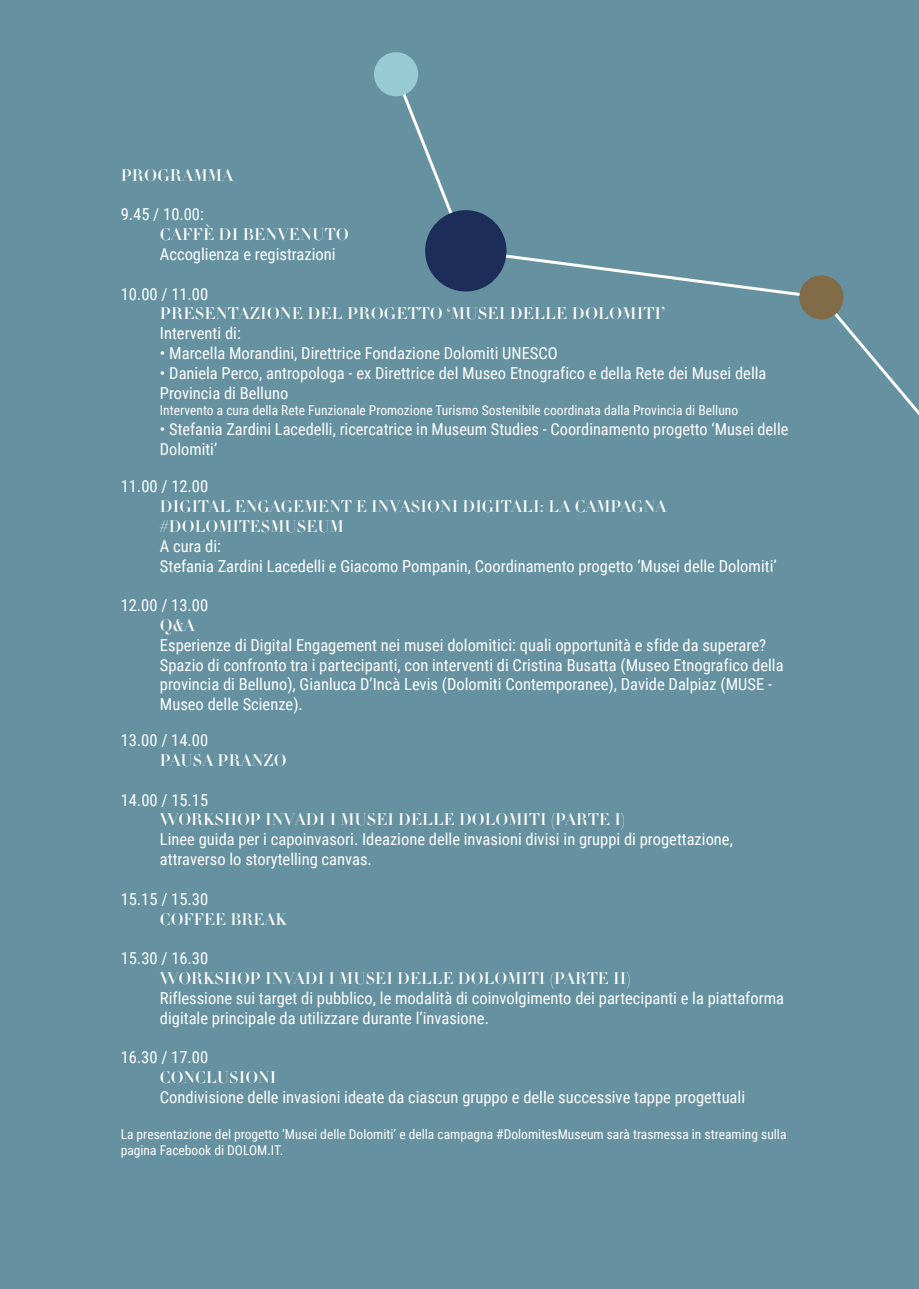
<style>
.page{position:relative;width:919px;height:1289px;background:#fff}
.page>*{position:absolute;margin:0;border:0;box-sizing:border-box;transform-origin:0 0}
.t1{font:16.5px/19.8px "Roboto Condensed";color:#fff}
.t2{font:16.5px/19.8px "Didot LT Pro Headline";color:#fff}
.t3{font:13.5px/16.2px "Roboto Condensed";color:#fff}
</style>
<div class="page">
<div style="left:0;top:0;width:918px;height:1288px;background:#6591a0"></div>
<svg style="left:394px;top:79px;width:524px;height:335px"></svg>
<div style="left:374px;top:52px;width:44px;height:44px;background:#97cad2;border-radius:50%"></div>
<div style="left:425px;top:210px;width:81px;height:81px;background:#1d2d59;border-radius:50%"></div>
<div style="left:799px;top:275px;width:44px;height:44px;background:#816c47;border-radius:50%"></div>
<p class="t2" style="left:121px;top:165px;width:114px">PROGRAMMA</p>
<p class="t1" style="left:121px;top:204px;width:85px">9.45 / 10.00:</p>
<p class="t2" style="left:160px;top:225px;width:190px">CAFFÈ DI BENVENUTO</p>
<p class="t1" style="left:160px;top:244px;width:177px">Accoglienza e registrazioni</p>
<p class="t1" style="left:121px;top:283px;width:89px">10.00 / 11.00</p>
<p class="t2" style="left:160px;top:304px;width:507px">PRESENTAZIONE DEL PROGETTO ‘MUSEI DELLE DOLOMITI’</p>
<p class="t1" style="left:160px;top:323px;width:82px">Interventi di:</p>
<p class="t1" style="left:160px;top:343px;width:399px">• Marcella Morandini, Direttrice Fondazione Dolomiti UNESCO</p>
<p class="t1" style="left:160px;top:362px;width:608px">• Daniela Perco, antropologa - ex Direttrice del Museo Etnografico e della Rete dei Musei della<br>Provincia di Belluno</p>
<p class="t3" style="left:160px;top:401px;width:579px">Intervento a cura della Rete Funzionale Promozione Turismo Sostenibile coordinata dalla Provincia di Belluno</p>
<p class="t1" style="left:160px;top:418px;width:630px">• Stefania Zardini Lacedelli, ricercatrice in Museum Studies - Coordinamento progetto ‘Musei delle<br>Dolomiti’</p>
<p class="t1" style="left:121px;top:476px;width:89px">11.00 / 12.00</p>
<p class="t2" style="left:160px;top:497px;width:508px">DIGITAL ENGAGEMENT E INVASIONI DIGITALI: LA CAMPAGNA #DOLOMITESMUSEUM</p>
<p class="t1" style="left:160px;top:535px;width:618px">A cura di:<br>Stefania Zardini Lacedelli e Giacomo Pompanin, Coordinamento progetto ‘Musei delle Dolomiti’</p>
<p class="t1" style="left:121px;top:595px;width:89px">12.00 / 13.00</p>
<p class="t2" style="left:160px;top:615px;width:37px">Q&amp;A</p>
<p class="t1" style="left:160px;top:634px;width:625px">Esperienze di Digital Engagement nei musei dolomitici: quali opportunità e sfide da superare?<br>Spazio di confronto tra i partecipanti, con interventi di Cristina Busatta (Museo Etnografico della provincia di Belluno), Gianluca D’Incà Levis (Dolomiti Contemporanee), Davide Dalpiaz (MUSE - Museo delle Scienze).</p>
<p class="t1" style="left:121px;top:730px;width:89px">13.00 / 14.00</p>
<p class="t2" style="left:160px;top:750px;width:128px">PAUSA PRANZO</p>
<p class="t1" style="left:121px;top:789px;width:89px">14.00 / 15.15</p>
<p class="t2" style="left:160px;top:810px;width:467px">WORKSHOP INVADI I MUSEI DELLE DOLOMITI (PARTE I)</p>
<p class="t1" style="left:160px;top:829px;width:574px">Linee guida per i capoinvasori. Ideazione delle invasioni divisi in gruppi di progettazione, attraverso lo storytelling canvas.</p>
<p class="t1" style="left:121px;top:888px;width:89px">15.15 / 15.30</p>
<p class="t2" style="left:160px;top:909px;width:128px">COFFEE BREAK</p>
<p class="t1" style="left:121px;top:947px;width:89px">15.30 / 16.30</p>
<p class="t2" style="left:160px;top:968px;width:472px">WORKSHOP INVADI I MUSEI DELLE DOLOMITI (PARTE II)</p>
<p class="t1" style="left:160px;top:987px;width:625px">Riflessione sui target di pubblico, le modalità di coinvolgimento dei partecipanti e la piattaforma digitale principale da utilizzare durante l’invasione.</p>
<p class="t1" style="left:121px;top:1046px;width:89px">16.30 / 17.00</p>
<p class="t2" style="left:160px;top:1067px;width:118px">CONCLUSIONI</p>
<p class="t1" style="left:160px;top:1086px;width:586px">Condivisione delle invasioni ideate da ciascun gruppo e delle successive tappe progettuali</p>
<p class="t3" style="left:121px;top:1125px;width:667px">La presentazione del progetto ‘Musei delle Dolomiti’ e della campagna #DolomitesMuseum sarà trasmessa in streaming sulla pagina Facebook di DOLOM.IT.</p>
</div>
